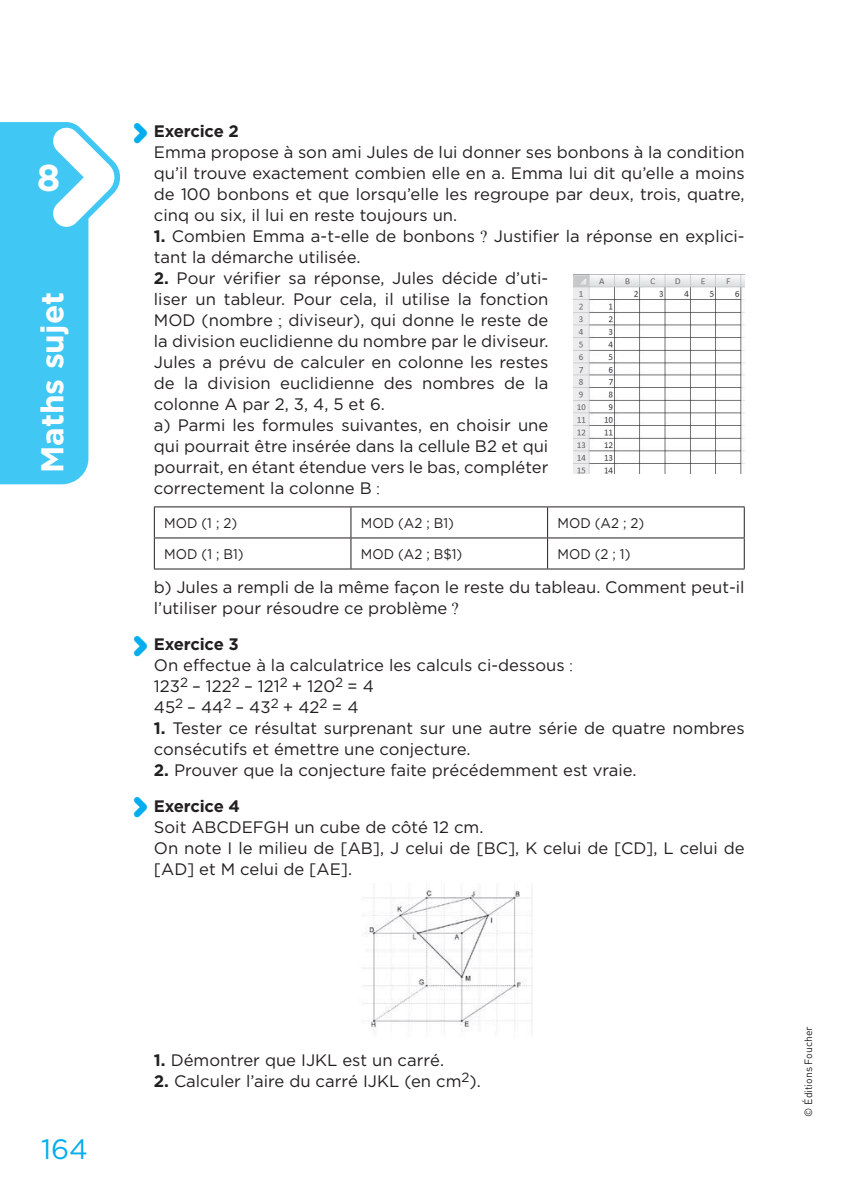
<style>
.page{position:relative;width:844px;height:1191px;background:#fff}
.page>*{position:absolute;margin:0;border:0;box-sizing:border-box;transform-origin:0 0}
.t1{font:700 37.45px "Gotham";color:#fff}
.t2{font:700 31.5px "Gotham";color:#fff}
.t3{font:28px "Gotham";color:#00aeef}
.t4{font:16.62px/21px "Gotham";color:#231f20}
.t5{font:14px "Gotham";color:#231f20;scale:.95 1}
.t6{font:10.5px "DINOT";color:#231f20}
.s1{font-family:"Puce ESPE";font-size:8.75px;color:#00aeef}
.s2{font-weight:700}
.s3{font-family:"Times New Roman"}
</style>
<div class="page">
<svg style="left:0;top:122px;width:120px;height:362px"></svg>
<hr style="left:350px;top:507px;width:1px;height:30px;background:#231f20">
<hr style="left:547px;top:507px;width:1px;height:30px;background:#231f20">
<hr style="left:154px;top:537px;width:197px;height:1px;background:#231f20">
<hr style="left:351px;top:537px;width:196px;height:1px;background:#231f20">
<hr style="left:350px;top:538px;width:1px;height:30px;background:#231f20">
<hr style="left:547px;top:537px;width:197px;height:1px;background:#231f20">
<hr style="left:547px;top:538px;width:1px;height:30px;background:#231f20">
<hr style="left:154px;top:506px;width:197px;height:1px;background:#231f20">
<hr style="left:154px;top:507px;width:1px;height:30px;background:#231f20">
<hr style="left:351px;top:506px;width:196px;height:1px;background:#231f20">
<hr style="left:547px;top:506px;width:197px;height:1px;background:#231f20">
<hr style="left:743px;top:507px;width:1px;height:30px;background:#231f20">
<hr style="left:154px;top:538px;width:1px;height:30px;background:#231f20">
<hr style="left:743px;top:538px;width:1px;height:30px;background:#231f20">
<hr style="left:154px;top:568px;width:197px;height:1px;background:#231f20">
<hr style="left:351px;top:568px;width:196px;height:1px;background:#231f20">
<hr style="left:547px;top:568px;width:197px;height:1px;background:#231f20">
<img style="left:363px;top:889px;width:170px;height:144px">
<img style="left:573px;top:274px;width:171px;height:199px">
<h1 class="t1" style="left:37px;top:156px;width:25px">8</h1>
<h2 class="t2" style="left:34px;top:473px;width:183px;rotate:-90deg">Maths sujet</h2>
<p class="t4" style="left:154px;top:121px;width:592px;text-indent:-17px"><span class="s1">&gt;</span> <span class="s2">Exercice 2<br></span>Emma propose à son ami Jules de lui donner ses bonbons à la condition qu’il trouve exactement combien elle en a. Emma lui dit qu’elle a moins de 100 bonbons et que lorsqu’elle les regroupe par deux, trois, quatre, cinq ou six, il lui en reste toujours un.</p>
<p class="t4" style="left:154px;top:226px;width:592px"><span class="s2">1.</span> Combien Emma a-t-elle de bonbons <span class="s3">?</span> Justifier la réponse en explici&shy;tant la démarche utilisée.</p>
<p class="t4" style="left:154px;top:268px;width:396px"><span class="s2">2.</span> Pour vérifier sa réponse, Jules décide d’uti&shy;liser un tableur. Pour cela, il utilise la fonction MOD (nombre <span class="s3">;</span> diviseur), qui donne le reste de la division euclidienne du nombre par le diviseur.<br>Jules a prévu de calculer en colonne les restes de la division euclidienne des nombres de la colonne A par 2, 3, 4, 5 et 6.<br>a) Parmi les formules suivantes, en choisir une qui pourrait être insérée dans la cellule B2 et qui pourrait, en étant étendue vers le bas, compléter correctement la colonne B <span class="s3">:</span></p>
<p class="t5" style="left:164px;top:515px;width:78px">MOD (1 ; 2)</p>
<p class="t5" style="left:361px;top:515px;width:99px">MOD (A2 ; B1)</p>
<p class="t5" style="left:557px;top:515px;width:93px">MOD (A2 ; 2)</p>
<p class="t5" style="left:164px;top:546px;width:85px">MOD (1 ; B1)</p>
<p class="t5" style="left:361px;top:546px;width:108px">MOD (A2 ; B$1)</p>
<p class="t5" style="left:557px;top:546px;width:78px">MOD (2 ; 1)</p>
<p class="t4" style="left:154px;top:577px;width:592px">b) Jules a rempli de la même façon le reste du tableau. Comment peut-il l’utiliser pour résoudre ce problème <span class="s3">?</span></p>
<p class="t4" style="left:154px;top:634px;width:421px;text-indent:-17px"><span class="s1">&gt;</span> <span class="s2">Exercice 3<br></span>On effectue à la calculatrice les calculs ci-dessous <span class="s3">:<br></span>123<sup>2</sup> – 122<sup>2</sup> – 121<sup>2</sup> + 120<sup>2</sup> = 4<br>45<sup>2</sup> – 44<sup>2</sup> – 43<sup>2</sup> + 42<sup>2</sup> = 4</p>
<p class="t4" style="left:154px;top:718px;width:592px"><span class="s2">1.</span> Tester ce résultat surprenant sur une autre série de quatre nombres consécutifs et émettre une conjecture.</p>
<p class="t4" style="left:136px;top:752px;width:501px;line-height:35.9px;text-indent:17px"><span class="s2">2.</span> Prouver que la conjecture faite précédemment est vraie. <span class="s1">&gt;</span> <span class="s2">Exercice 4</span></p>
<p class="t4" style="left:154px;top:817px;width:592px">Soit ABCDEFGH un cube de côté 12 cm.<br>On note I le milieu de [AB], J celui de [BC], K celui de [CD], L celui de [AD] et M celui de [AE].</p>
<h3 class="t3" style="left:41px;top:1133px;width:48px">164</h3>
<p class="t4" style="left:154px;top:1049px;width:292px"><span class="s2">1.</span> Démontrer que IJKL est un carré.</p>
<p class="t4" style="left:154px;top:1070px;width:328px"><span class="s2">2.</span> Calculer l’aire du carré IJKL (en cm<sup>2</sup>).</p>
<p class="t6" style="left:801px;top:1116px;width:92px;rotate:-90deg">© Éditions Foucher</p>
</div>
